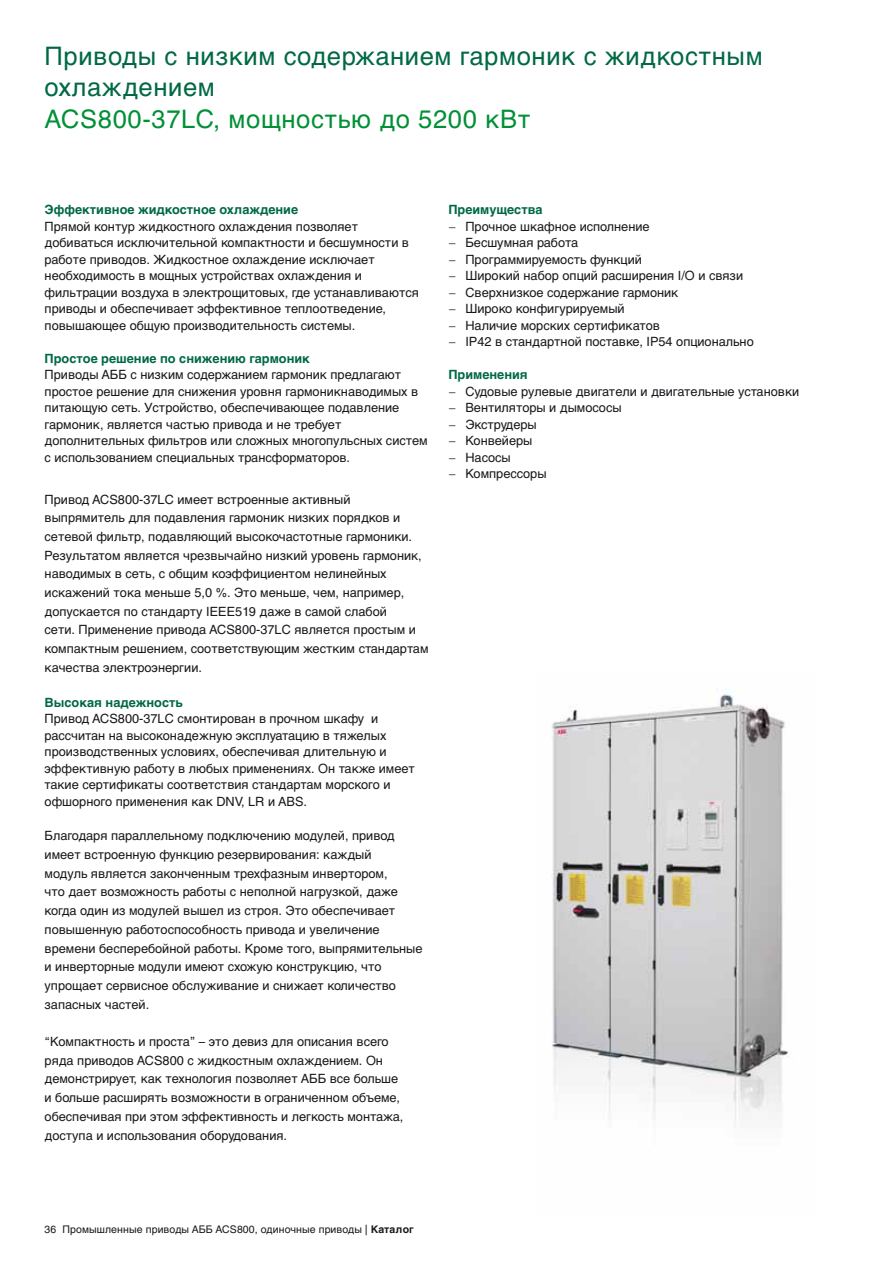
<style>
.page{position:relative;width:893px;height:1263px;background:#fff}
.page>*{position:absolute;margin:0;border:0;box-sizing:border-box;transform-origin:0 0}
.t1{font:25.5px/31.5px "Helvetica Cyr Upright";letter-spacing:.025em;color:#006943}
.t2{font:25.5px "Helvetica Cyr Upright";letter-spacing:.025em;color:#009036}
.t3{font:12.75px/16.5px "Helvetica Cyr Upright";color:#1a171c}
.t4{font:700 12.75px "Helvetica Cyr";color:#006943}
.t5{font:10.5px "Helvetica Cyr Upright";letter-spacing:.01em;color:#1a171c}
.s1{font-family:"Helvetica Neue";font-weight:300}
.s2{font-family:"Helvetica Cyr";font-weight:700}
</style>
<div class="page">
<img style="left:551px;top:688px;width:238px;height:432px">
<h1 class="t1" style="left:45px;top:43px;width:719px">Приводы с низким содержанием гармоник с жидкостным охлаждением</h1>
<h1 class="t2" style="left:45px;top:109px;width:487px">ACS800-37LC, мощностью до 5200 кВт</h1>
<p class="t4" style="left:45px;top:205px;width:255px">Эффективное жидкостное охлаждение</p>
<p class="t3" style="left:45px;top:219px;width:376px">Прямой контур жидкостного охлаждения позволяет добиваться исключительной компактности и бесшумности в работе приводов. Жидкостное охлаждение исключает необходимость в мощных устройствах охлаждения и фильтрации воздуха в электрощитовых, где устанавливаются приводы и обеспечивает эффективное теплоотведение, повышающее общую производительность системы.</p>
<p class="t4" style="left:45px;top:354px;width:267px">Простое решение по снижению гармоник</p>
<p class="t3" style="left:45px;top:368px;width:385px">Приводы AББ с низким содержанием гармоник предлагают простое решение для снижения уровня гармоникнаводимых в питающую сеть. Устройство, обеспечивающее подавление гармоник, является частью привода и не требует дополнительных фильтров или сложных многопульсных систем с использованием специальных трансформаторов.</p>
<p class="t3" style="left:45px;top:491px;width:385px;line-height:18.8px">Привод ACS800-37LC имеет встроенные активный выпрямитель для подавления гармоник низких порядков и сетевой фильтр, подавляющий высокочастотные гармоники.<br>Результатом является чрезвычайно низкий уровень гармоник, наводимых в сеть, с общим коэффициентом нелинейных искажений тока меньше 5,0 %. Это меньше, чем, например, допускается по стандарту IEEE519 даже в самой слабой<br>сети. Применение привода ACS800-37LC является простым и компактным решением, соответствующим жестким стандартам качества электроэнергии.</p>
<p class="t4" style="left:45px;top:698px;width:140px">Высокая надежность</p>
<p class="t3" style="left:45px;top:712px;width:372px">Привод ACS800-37LC смонтирован в прочном шкафу и рассчитан на высоконадежную эксплуатацию в тяжелых производственных условиях, обеспечивая длительную и эффективную работу в любых применениях. Он также имеет такие сертификаты соответствия стандартам морского и офшорного применения как DNV, LR и ABS.</p>
<p class="t3" style="left:45px;top:828px;width:379px;line-height:18.8px">Благодаря параллельному подключению модулей, привод имеет встроенную функцию резервирования: каждый<br>модуль является законченным трехфазным инвертором,<br>что дает возможность работы с неполной нагрузкой, даже когда один из модулей вышел из строя. Это обеспечивает повышенную работоспособность привода и увеличение времени бесперебойной работы. Кроме того, выпрямительные и инверторные модули имеют схожую конструкцию, что упрощает сервисное обслуживание и снижает количество запасных частей.</p>
<p class="t3" style="left:45px;top:1034px;width:360px;line-height:18.8px">“Компактность и проста” – это девиз для описания всего ряда приводов ACS800 с жидкостным охлаждением. Он демонстрирует, как технология позволяет АББ все больше и больше расширять возможности в ограниченном объеме, обеспечивая при этом эффективность и легкость монтажа, доступа и использования оборудования.</p>
<p class="t4" style="left:448px;top:205px;width:96px">Преимущества</p>
<p class="t3" style="left:448px;top:219px;width:307px"><span class="s1">−</span> Прочное шкафное исполнение<br><span class="s1">−</span> Бесшумная работа<br><span class="s1">−</span> Программируемость функций<br><span class="s1">−</span> Широкий набор опций расширения I/O и связи <span class="s1">−</span> Сверхнизкое содержание гармоник<br><span class="s1">−</span> Широко конфигурируемый<br><span class="s1">−</span> Наличие морских сертификатов<br><span class="s1">−</span> IP42 в стандартной поставке, IP54 опционально</p>
<p class="t4" style="left:448px;top:370px;width:81px">Применения</p>
<p class="t3" style="left:448px;top:384px;width:352px"><span class="s1">−</span> Судовые рулевые двигатели и двигательные установки <span class="s1">−</span> Вентиляторы и дымососы<br><span class="s1">−</span> Экструдеры<br><span class="s1">−</span> Конвейеры<br><span class="s1">−</span> Насосы<br><span class="s1">−</span> Компрессоры</p>
<p class="t5" style="left:45px;top:1226px;width:371px">36 Промышленные приводы AББ ACS800, одиночные приводы | <span class="s2">Kаталог</span></p>
</div>
